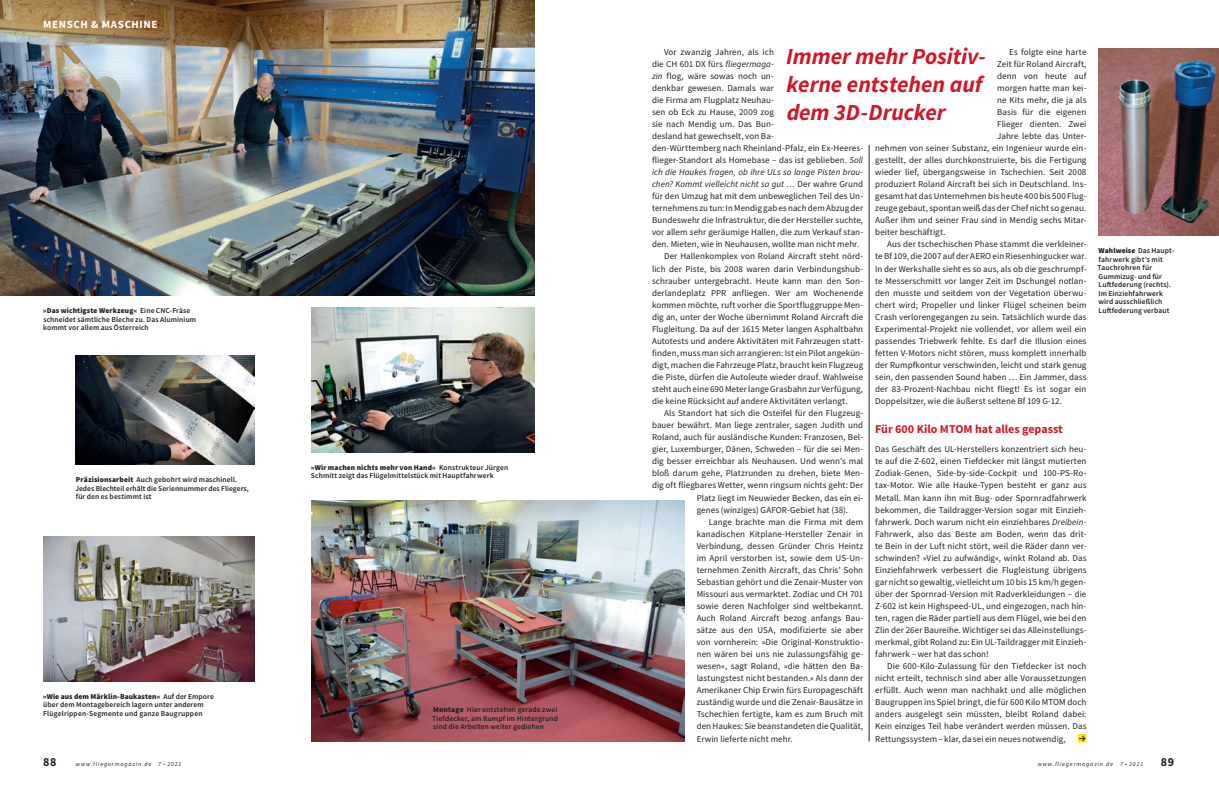
<style>
.page{position:relative;width:1219px;height:794px;background:#fff}
.page>*{position:absolute;margin:0;border:0;box-sizing:border-box;transform-origin:0 0}
.Zitat_23pt{font:italic 700 23px/28px "Source Sans Pro";letter-spacing:-.005em;color:#d1182b}
.Zwiti_12pt{font:700 12px "Source Sans Pro";color:#d1182b}
.t1{font:700 12px "Source Sans Pro";color:#231f20}
.Rubrik_11pt{font:700 11px "Source Sans Pro";letter-spacing:.055em;color:#fff}
.LT_9pt{font:9px/12px "Source Sans Pro";letter-spacing:.005em;color:#231f20;text-align:justify}
.Bu_7_5pt{font:600 7.5px/8.5px "Source Sans Pro";letter-spacing:.015em;color:#231f20}
.t2{font:italic 6px "Source Sans Pro";letter-spacing:.14em;color:#231f20}
.s1{font-weight:900}
.s2{font-style:italic}
.s3{font-weight:300}
</style>
<div class="page">
<img style="left:0;top:0;width:534px;height:296px">
<img style="left:311px;top:308px;width:223px;height:144px">
<img style="left:311px;top:500px;width:374px;height:241px">
<img style="left:43px;top:536px;width:211px;height:145px">
<img style="left:76px;top:356px;width:178px;height:108px">
<div style="left:1078px;top:734px;width:8px;height:8px;background:#ffe106"></div>
<hr style="left:869px;top:145px;width:1px;height:596px;background:#231f20">
<img style="left:1098px;top:48px;width:121px;height:187px">
<p class="Rubrik_11pt" style="left:43px;top:17px;width:116px">MENSCH &amp; MASCHINE</p>
<p class="Bu_7_5pt" style="left:43px;top:306px;width:155px"><span class="s1">»Das wichtigste Werkzeug«</span> Eine CNC-Fräse schneidet sämtliche Bleche zu. Das Aluminium kommt vor allem aus Österreich</p>
<p class="Bu_7_5pt" style="left:75px;top:475px;width:175px"><span class="s1">Präzisionsarbeit</span> Auch gebohrt wird maschinell.<br>Jedes Blechteil erhält die Seriennummer des Fliegers, für den es bestimmt ist</p>
<p class="Bu_7_5pt" style="left:311px;top:463px;width:199px"><span class="s1">»Wir machen nichts mehr von Hand«</span> Konstrukteur Jürgen<br>Schmitt zeigt das Flügelmittelstück mit Hauptfahrwerk</p>
<p class="Bu_7_5pt" style="left:43px;top:692px;width:172px"><span class="s1">»Wie aus dem Märklin-Baukasten«</span> Auf der Empore über dem Montagebereich lagern unter anderem<br>Flügelrippen-Segmente und ganze Baugruppen</p>
<p class="Bu_7_5pt" style="left:432px;top:705px;width:127px;text-align:justify"><span class="s1">Montage</span> Hier entstehen gerade zwei Tiefdecker, am Rumpf im Hintergrund sind die Arbeiten weiter gediehen</p>
<p class="Zitat_23pt" style="left:786px;top:42px;width:201px">Immer mehr Positiv&shy;kerne entstehen auf dem 3D-Drucker</p>
<p class="LT_9pt" style="left:1009px;top:46px;width:79px">Es folgte eine harte</p>
<p class="LT_9pt" style="left:997px;top:58px;width:91px">Zeit für Roland Aircraft,</p>
<p class="LT_9pt" style="left:997px;top:70px;width:91px">denn von heute auf</p>
<p class="LT_9pt" style="left:997px;top:82px;width:91px">morgen hatte man kei-</p>
<p class="LT_9pt" style="left:997px;top:94px;width:91px">ne Kits mehr, die ja als</p>
<p class="LT_9pt" style="left:997px;top:106px;width:91px">Basis für die eigenen</p>
<p class="LT_9pt" style="left:997px;top:118px;width:91px">Flieger dienten. Zwei</p>
<p class="LT_9pt" style="left:997px;top:130px;width:91px">Jahre lebte das Unter-</p>
<p class="LT_9pt" style="left:875px;top:142px;width:213px">nehmen von seiner Substanz, ein Ingenieur wurde ein-</p>
<p class="LT_9pt" style="left:875px;top:154px;width:213px">gestellt, der alles durchkonstruierte, bis die Fertigung</p>
<p class="LT_9pt" style="left:875px;top:166px;width:213px">wieder lief, übergangsweise in Tschechien. Seit 2008</p>
<p class="LT_9pt" style="left:875px;top:178px;width:213px">produziert Roland Aircraft bei sich in Deutschland. Ins-</p>
<p class="LT_9pt" style="left:875px;top:190px;width:213px">gesamt hat das Unternehmen bis heute 400 bis 500 Flug-</p>
<p class="LT_9pt" style="left:875px;top:202px;width:213px">zeuge gebaut, spontan weiß das der Chef nicht so genau.</p>
<p class="LT_9pt" style="left:875px;top:214px;width:213px">Außer ihm und seiner Frau sind in Mendig sechs Mitar-</p>
<p class="LT_9pt" style="left:875px;top:226px;width:72px">beiter beschäftigt.</p>
<p class="LT_9pt" style="left:875px;top:238px;width:213px;text-indent:12px">Aus der tschechischen Phase stammt die verkleiner&shy;te Bf 109, die 2007 auf der AERO ein Riesenhingucker war.<br>In der Werkshalle sieht es so aus, als ob die geschrumpf&shy;te Messerschmitt vor langer Zeit im Dschungel notlan&shy;den musste und seitdem von der Vegetation überwu&shy;chert wird; Propeller und linker Flügel scheinen beim Crash verlorengegangen zu sein. Tatsächlich wurde das Experimental-Projekt nie vollendet, vor allem weil ein passendes Triebwerk fehlte. Es darf die Illusion eines fetten V-Motors nicht stören, muss komplett innerhalb der Rumpfkontur verschwinden, leicht und stark genug sein, den passenden Sound haben … Ein Jammer, dass der 83-Prozent-Nachbau nicht fliegt! Es ist sogar ein Doppelsitzer, wie die äußerst seltene Bf 109 G-12.</p>
<p class="Zwiti_12pt" style="left:875px;top:421px;width:189px">Für 600 Kilo MTOM hat alles gepasst</p>
<p class="LT_9pt" style="left:875px;top:443px;width:213px">Das Geschäft des UL-Herstellers konzentriert sich heu&shy;te auf die Z-602, einen Tiefdecker mit längst mutierten Zodiak-Genen, Side-by-side-Cockpit und 100-PS-Ro&shy;tax-Motor. Wie alle Hauke-Typen besteht er ganz aus Metall. Man kann ihn mit Bug- oder Spornradfahrwerk bekommen, die Taildragger-Version sogar mit Einzieh&shy;fahrwerk. Doch warum nicht ein einziehbares <span class="s2">Dreibein</span>-Fahrwerk, also das Beste am Boden, wenn das drit&shy;te Bein in der Luft nicht stört, weil die Räder dann ver&shy;schwinden? »Viel zu aufwändig«, winkt Roland ab. Das Einziehfahrwerk verbessert die Flugleistung übrigens gar nicht so gewaltig, vielleicht um 10 bis 15 km/h gegen&shy;über der Spornrad-Version mit Radverkleidungen – die Z-602 ist kein Highspeed-UL, und eingezogen, nach hin&shy;ten, ragen die Räder partiell aus dem Flügel, wie bei den Zlin der 26er Baureihe. Wichtiger sei das Alleinstellungs&shy;merkmal, gibt Roland zu: Ein UL-Taildragger mit Einzieh&shy;fahrwerk – wer hat das schon!</p>
<p class="LT_9pt" style="left:875px;top:660px;width:213px;text-indent:12px">Die 600-Kilo-Zulassung für den Tiefdecker ist noch nicht erteilt, technisch sind aber alle Voraussetzungen erfüllt. Auch wenn man nachhakt und alle möglichen Baugruppen ins Spiel bringt, die für 600 Kilo MTOM doch anders ausgelegt sein müssten, bleibt Roland dabei:<br>Kein einziges Teil habe verändert werden müssen. Das Rettungssystem – klar, da sei ein neues notwendig,</p>
<p class="LT_9pt" style="left:652px;top:46px;width:213px;text-align:left;text-indent:12px">Vor zwanzig Jahren, als ich<br>die CH 601 DX fürs <span class="s2">fliegermaga-<br>zin</span> flog, wäre sowas noch un-<br>denkbar gewesen. Damals war<br>die Firma am Flugplatz Neuhau-<br>sen ob Eck zu Hause, 2009 zog<br>sie nach Mendig um. Das Bun-<br>desland hat gewechselt, von Ba-<br>den-Württemberg nach Rheinland-Pfalz, ein Ex-Heeres&shy;flieger-Standort als Homebase – das ist geblieben. <span class="s2">Soll ich die Haukes fragen, ob ihre ULs so lange Pisten brau&shy;chen? Kommt vielleicht nicht so gut …</span> Der wahre Grund für den Umzug hat mit dem unbeweglichen Teil des Un&shy;ternehmens zu tun: In Mendig gab es nach dem Abzug der Bundeswehr die Infrastruktur, die der Hersteller suchte, vor allem sehr geräumige Hallen, die zum Verkauf stan&shy;den. Mieten, wie in Neuhausen, wollte man nicht mehr.</p>
<p class="LT_9pt" style="left:652px;top:250px;width:213px;text-indent:12px">Der Hallenkomplex von Roland Aircraft steht nörd&shy;lich der Piste, bis 2008 waren darin Verbindungshub&shy;schrauber untergebracht. Heute kann man den Son&shy;derlandeplatz PPR anfliegen. Wer am Wochenende kommen möchte, ruft vorher die Sportfluggruppe Men&shy;dig an, unter der Woche übernimmt Roland Aircraft die Flugleitung. Da auf der 1615 Meter langen Asphaltbahn Autotests und andere Aktivitäten mit Fahrzeugen statt&shy;finden, muss man sich arrangieren: Ist ein Pilot angekün&shy;digt, machen die Fahrzeuge Platz, braucht kein Flugzeug die Piste, dürfen die Autoleute wieder drauf. Wahlweise steht auch eine 690 Meter lange Grasbahn zur Verfügung, die keine Rücksicht auf andere Aktivitäten verlangt.</p>
<p class="LT_9pt" style="left:664px;top:407px;width:201px">Als Standort hat sich die Osteifel für den Flugzeug-</p>
<p class="LT_9pt" style="left:652px;top:419px;width:213px">bauer bewährt. Man liege zentraler, sagen Judith und</p>
<p class="LT_9pt" style="left:652px;top:431px;width:213px">Roland, auch für ausländische Kunden: Franzosen, Bel-</p>
<p class="LT_9pt" style="left:652px;top:443px;width:213px">gier, Luxemburger, Dänen, Schweden – für die sei Men-</p>
<p class="LT_9pt" style="left:652px;top:455px;width:213px">dig besser erreichbar als Neuhausen. Und wenn’s mal</p>
<p class="LT_9pt" style="left:652px;top:467px;width:213px">bloß darum gehe, Platzrunden zu drehen, biete Men-</p>
<p class="LT_9pt" style="left:652px;top:479px;width:213px">dig oft fliegbares Wetter, wenn ringsum nichts geht: Der</p>
<p class="LT_9pt" style="left:697px;top:491px;width:168px">Platz liegt im Neuwieder Becken, das ein ei-</p>
<p class="LT_9pt" style="left:697px;top:503px;width:153px">genes (winziges) GAFOR-Gebiet hat (38).</p>
<p class="LT_9pt" style="left:697px;top:515px;width:168px;text-indent:12px">Lange brachte man die Firma mit dem kanadischen Kitplane-Hersteller Zenair in Verbindung, dessen Gründer Chris Heintz im April verstorben ist, sowie dem US-Un&shy;ternehmen Zenith Aircraft, das Chris’ Sohn Sebastian gehört und die Zenair-Muster von Missouri aus vermarktet. Zodiac und CH 701 sowie deren Nachfolger sind weltbekannt.<br>Auch Roland Aircraft bezog anfangs Bau&shy;sätze aus den USA, modifizierte sie aber von vornherein: »Die Original-Konstruktio&shy;nen wären bei uns nie zulassungsfähig ge&shy;wesen«, sagt Roland, »die hätten den Ba&shy;lastungstest nicht bestanden.« Als dann der Amerikaner Chip Erwin fürs Europageschäft zuständig wurde und die Zenair-Bausätze in Tschechien fertigte, kam es zum Bruch mit den Haukes: Sie beanstandeten die Qualität, Erwin lieferte nicht mehr.</p>
<p class="Bu_7_5pt" style="left:1098px;top:246px;width:78px"><span class="s1">Wahlweise</span> Das Haupt&shy;fahrwerk gibt’s mit<br>Tauchrohren für<br>Gummizug- und für<br>Luftfederung (rechts).<br>Im Einziehfahrwerk wird ausschließlich<br>Luftfederung verbaut</p>
<p class="t1" style="left:43px;top:753px;width:15px">88</p>
<p class="t2" style="left:76px;top:760px;width:107px">www.fliegermagazin.de 7 <span class="s3">•</span> 2021</p>
<p class="t2" style="left:1038px;top:760px;width:107px">www.fliegermagazin.de 7 • 2021</p>
<p class="t1" style="left:1161px;top:753px;width:15px">89</p>
</div>
